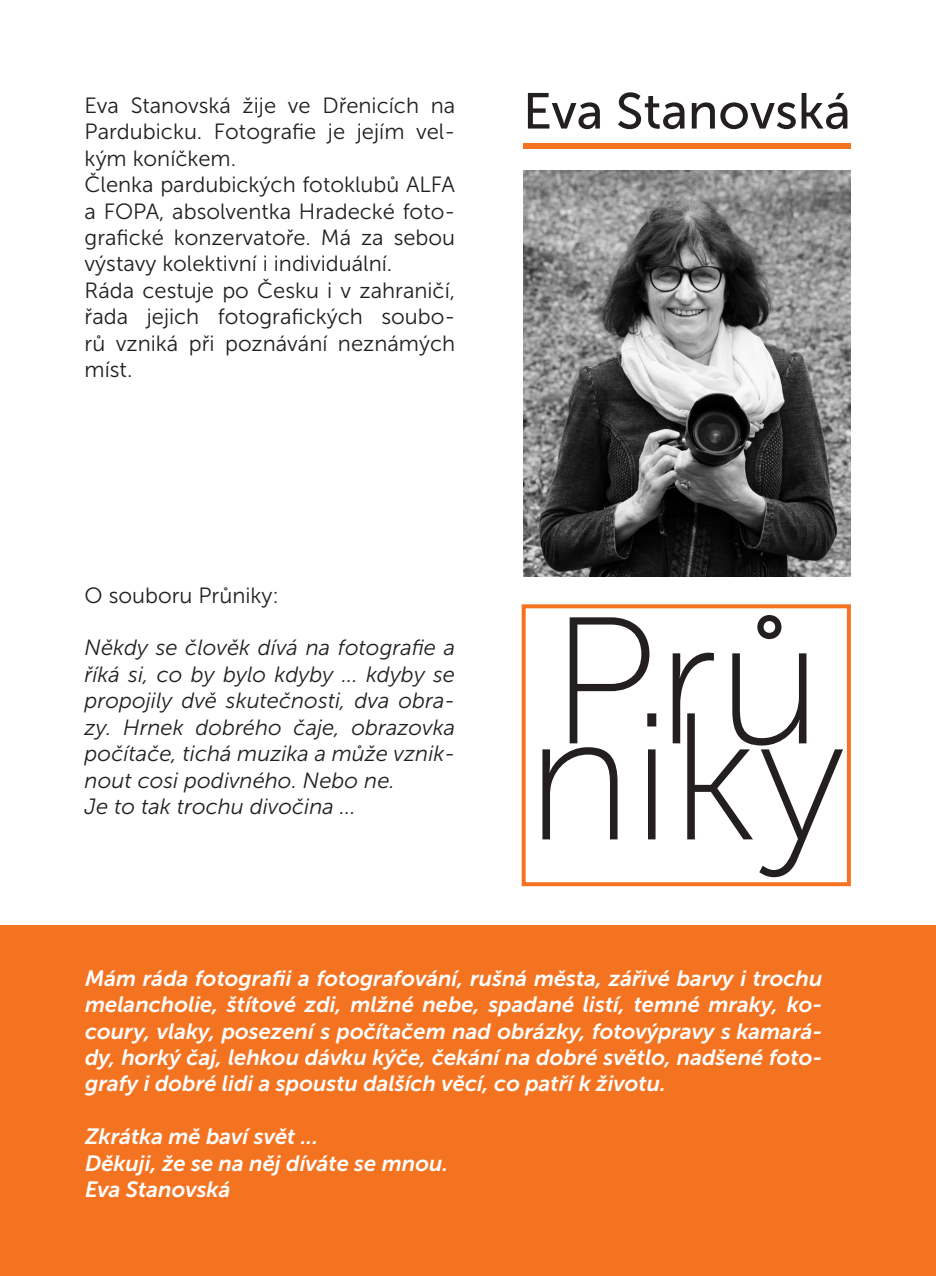
<style>
.page{position:relative;width:936px;height:1276px;background:#fff}
.page>*{position:absolute;margin:0;border:0;box-sizing:border-box;transform-origin:0 0}
.t1{font:180px "Museo Sans 100";color:#231f20}
.t2{font:50.4px "Museo Sans 500";color:#231f20}
.t3{font:italic 22px/26.4px "Museo Sans 700";color:#fff;text-align:justify}
.t4{font:22px/26.4px "Museo Sans 300";color:#231f20;text-align:justify}
.t5{font:italic 22px/26.4px "Museo Sans 300";color:#231f20;text-align:justify}
</style>
<div class="page">
<div style="left:0;top:925px;width:935px;height:351px;background:#f47321"></div>
<img style="left:523px;top:171px;width:327px;height:406px">
<div style="left:521px;top:604px;width:329px;height:282px;border:4px solid #f47321"></div>
<div style="left:523px;top:143px;width:327px;height:6px;background:#f47321"></div>
<p class="t4" style="left:85px;top:92px;width:372px">Eva Stanovská žije ve Dřenicích na Pardubicku. Fotografie je jejím vel&shy;kým koníčkem.</p>
<p class="t4" style="left:85px;top:171px;width:372px">Členka pardubických fotoklubů ALFA a FOPA, absolventka Hradecké foto&shy;grafické konzervatoře. Má za sebou výstavy kolektivní i individuální.</p>
<p class="t4" style="left:85px;top:277px;width:372px">Ráda cestuje po Česku i v zahraničí, řada jejich fotografických soubo&shy;rů vzniká při poznávání neznámých míst.</p>
<p class="t2" style="left:523px;top:84px;width:329px">Eva Stanovská</p>
<p class="t4" style="left:85px;top:582px;width:196px">O souboru Průniky:</p>
<p class="t5" style="left:85px;top:635px;width:372px">Někdy se člověk dívá na fotografie a říká si, co by bylo kdyby ... kdyby se propojily dvě skutečnosti, dva obra&shy;zy. Hrnek dobrého čaje, obrazovka počítače, tichá muzika a může vznik&shy;nout cosi podivného. Nebo ne.</p>
<p class="t5" style="left:85px;top:793px;width:273px">Je to tak trochu divočina ...</p>
<p class="t1" style="left:550px;top:586px;width:273px">Prů</p>
<p class="t1" style="left:526px;top:682px;width:321px">niky</p>
<p class="t3" style="left:85px;top:965px;width:739px">Mám ráda fotografii a fotografování, rušná města, zářivé barvy i trochu melancholie, štítové zdi, mlžné nebe, spadané listí, temné mraky, ko&shy;coury, vlaky, posezení s počítačem nad obrázky, fotovýpravy s kamará&shy;dy, horký čaj, lehkou dávku kýče, čekání na dobré světlo, nadšené foto&shy;grafy i dobré lidi a spoustu dalších věcí, co patří k životu.</p>
<p class="t3" style="left:85px;top:1123px;width:234px">Zkrátka mě baví svět ...</p>
<p class="t3" style="left:85px;top:1149px;width:364px">Děkuji, že se na něj díváte se mnou.</p>
<p class="t3" style="left:85px;top:1176px;width:147px">Eva Stanovská</p>
</div>
